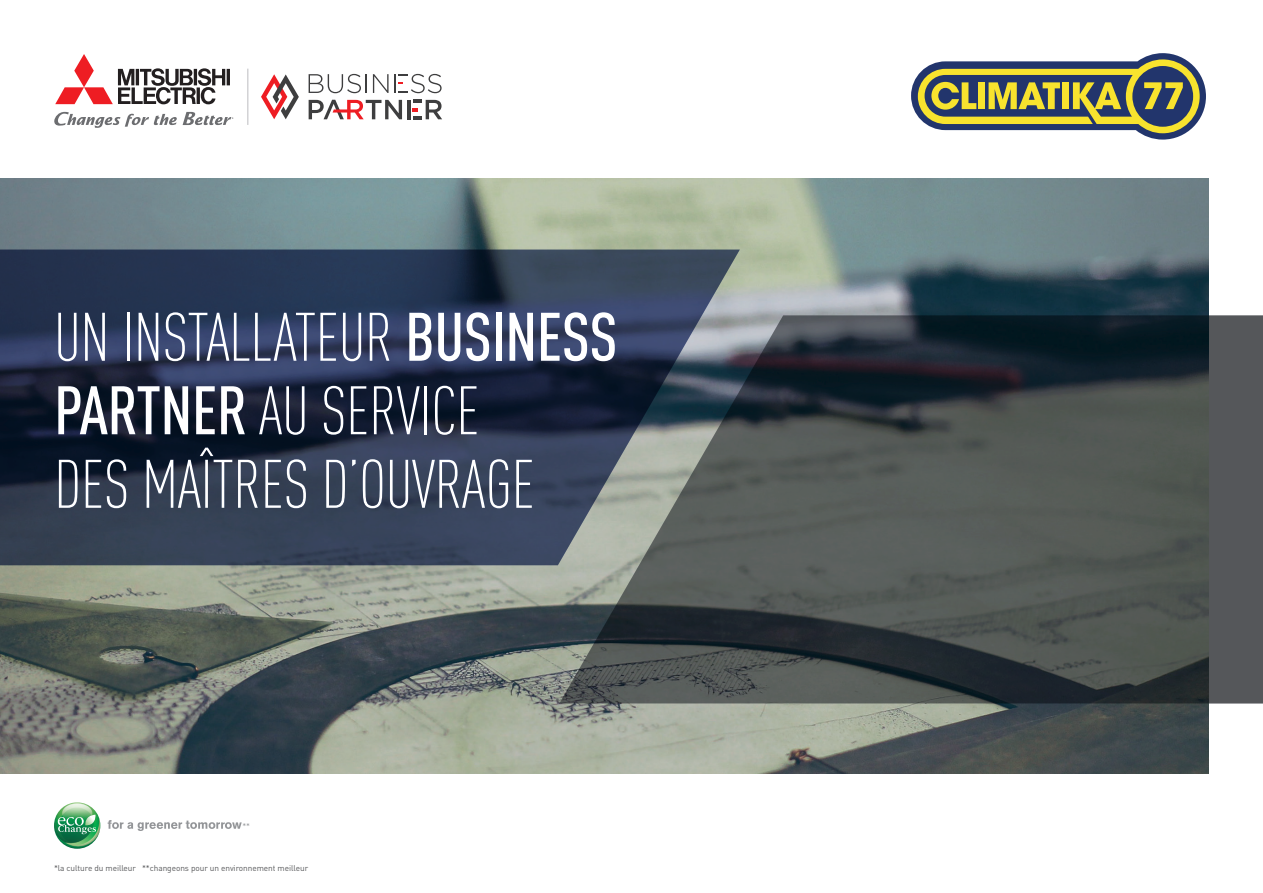
<style>
.page{position:relative;width:1263px;height:893px;background:#fff}
.page>*{position:absolute;margin:0;border:0;box-sizing:border-box;transform-origin:0 0}
.t1{font:300 67.5px/73.5px "DIN Cond";letter-spacing:-.01em;color:#fff}
.t2{font:8.25px "DIN";letter-spacing:-.005em;color:#57585a}
.t3{font:8.25px "DIN";color:#939598}
.s1{font-weight:500}
</style>
<div class="page">
<img style="left:0;top:178px;width:1209px;height:596px">
<svg style="left:108px;top:820px;width:134px;height:11px"></svg>
<img style="left:54px;top:802px;width:46px;height:47px">
<svg style="left:58px;top:815px;width:38px;height:19px"></svg>
<svg style="left:54px;top:112px;width:123px;height:16px"></svg>
<svg style="left:55px;top:54px;width:175px;height:50px"></svg>
<svg style="left:183px;top:112px;width:50px;height:13px"></svg>
<svg style="left:309px;top:74px;width:58px;height:19px"></svg>
<svg style="left:373px;top:74px;width:15px;height:19px"></svg>
<svg style="left:394px;top:74px;width:48px;height:19px"></svg>
<svg style="left:413px;top:100px;width:29px;height:19px"></svg>
<hr style="left:407px;top:100px;width:3px;height:19px;background:#3e3e3f">
<svg style="left:261px;top:74px;width:38px;height:45px"></svg>
<svg style="left:309px;top:100px;width:93px;height:19px"></svg>
<hr style="left:247px;top:69px;width:1px;height:56px;background:#bcbdc0">
<svg style="left:911px;top:53px;width:295px;height:87px"></svg>
<svg style="left:559px;top:315px;width:704px;height:388px;background:#464c4c"></svg>
<svg style="left:0;top:250px;width:740px;height:315px;background:#333f55"></svg>
<h1 class="t1" style="left:54px;top:300px;width:565px">UN INSTALLATEUR <span class="s1">BUSINESS<br>PARTNER</span> AU SERVICE<br>DES MAÎTRES D’OUVRAGE</h1>
<p class="t3" style="left:242px;top:820px;width:9px">**</p>
<p class="t2" style="left:54px;top:863px;width:256px">*la culture du meilleur **changeons pour un environnement meilleur</p>
</div>
